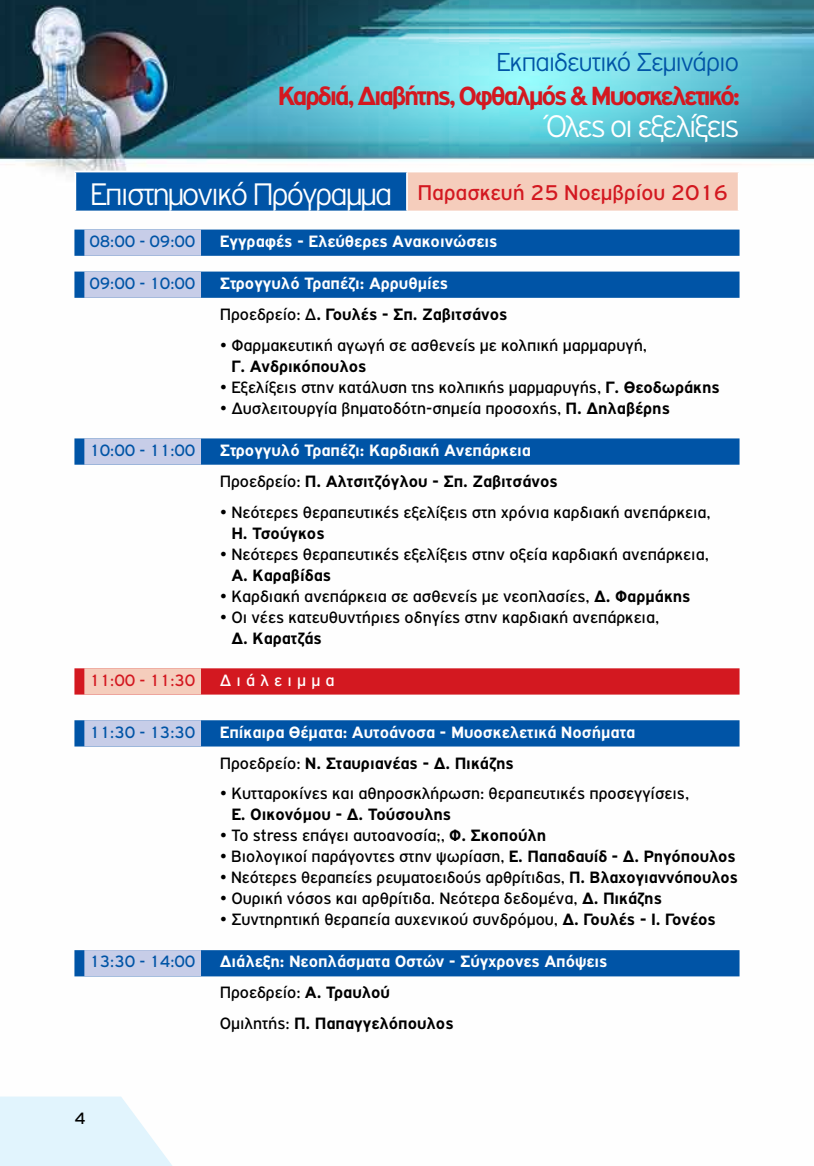
<style>
.page{position:relative;width:814px;height:1166px;background:#fff}
.page>*{position:absolute;margin:0;border:0;box-sizing:border-box;transform-origin:0 0}
.t1{font:300 33.25px "PF Highway Gothic";letter-spacing:-.06em;color:#fff}
.t2{font:700 28px "PF Highway Gothic";letter-spacing:-.08em;color:#d41820}
.t3{font:300 27.65px "PF Highway Gothic";letter-spacing:-.03em;color:#0054a6}
.t4{font:22.75px "PF Highway Gothic";color:#d31820}
.t5{font:17.5px "PF Highway Gothic";color:#000}
.t6{font:700 17.5px/31px "PF Highway Gothic";color:#fff}
.t7{font:700 17.5px "PF Highway Gothic";color:#000}
.t8{font:17.5px "PF Highway Gothic";color:#0054a6;scale:.95 1}
.t9{font:17.5px "PF Highway Gothic";color:#d31820;scale:.95 1}
.t10{font:17.5px "PF Highway Gothic";letter-spacing:.3em;color:#fff}
.s1{font-weight:300;font-size:33.25px;color:#fff}
.s2{font-weight:400;color:#000}
.s3{color:#000}
.s4{font-weight:700}
</style>
<div class="page">
<img style="left:0;top:0;width:740px;height:977px">
<svg style="left:200px;top:0;width:614px;height:216px;background:#6ab5c2"></svg>
<svg style="left:0;top:1096px;width:172px;height:70px"></svg>
<div style="left:75px;top:172px;width:332px;height:39px;background:#0054a6"></div>
<div style="left:407px;top:172px;width:331px;height:39px;background:#f5cdbc"></div>
<hr style="left:74px;top:171px;width:333px;height:1px;background:#fff">
<hr style="left:74px;top:172px;width:2px;height:39px;background:#fff">
<hr style="left:407px;top:171px;width:332px;height:1px;background:#fff">
<hr style="left:406px;top:172px;width:2px;height:39px;background:#fff">
<hr style="left:737px;top:172px;width:2px;height:39px;background:#fff">
<hr style="left:74px;top:211px;width:333px;height:1px;background:#fff">
<hr style="left:407px;top:211px;width:332px;height:1px;background:#fff">
<div style="left:74px;top:230px;width:665px;height:26px;background:#0054a6"></div>
<div style="left:84px;top:229px;width:117px;height:27px;background:#c7cde8"></div>
<div style="left:74px;top:272px;width:665px;height:26px;background:#0054a6"></div>
<div style="left:84px;top:271px;width:117px;height:27px;background:#c7cde8"></div>
<div style="left:74px;top:438px;width:665px;height:27px;background:#0054a6"></div>
<div style="left:84px;top:438px;width:117px;height:27px;background:#c7cde8"></div>
<div style="left:74px;top:668px;width:665px;height:26px;background:#d31820"></div>
<div style="left:84px;top:668px;width:117px;height:26px;background:#f5cdbc"></div>
<div style="left:74px;top:720px;width:665px;height:26px;background:#0054a6"></div>
<div style="left:84px;top:720px;width:117px;height:26px;background:#c7cde8"></div>
<div style="left:74px;top:950px;width:665px;height:26px;background:#0054a6"></div>
<div style="left:84px;top:950px;width:117px;height:26px;background:#c7cde8"></div>
<h3 class="t3" style="left:496px;top:48px;width:244px">Εκπαιδευτικό Σεµινάριο</h3>
<h1 class="t1" style="left:546px;top:109px;width:195px">Όλες οι εξελίξεις</h1>
<h2 class="t2" style="left:278px;top:81px;width:464px">Καρδιά, ∆ιαβήτης, Οφθαλµός &amp; Μυοσκελετικό:</h2>
<h3 class="t4" style="left:90px;top:181px;width:639px"><span class="s1">Επιστημονικό Πρόγραμμα</span> Παρασκευή 25 Νοεμβρίου 2016</h3>
<p class="t8" style="left:89px;top:232px;width:113px">08:00 - 09:00</p>
<p class="t6" style="left:220px;top:226px;width:279px">Εγγραφές - Ελεύθερες Ανακοινώσεις</p>
<p class="t8" style="left:89px;top:274px;width:113px">09:00 - 10:00</p>
<p class="t6" style="left:220px;top:268px;width:289px">Στρογγυλό Τραπέζι: Αρρυθμίες<br><span class="s2">Προεδρείο: Δ</span><span class="s3">. Γουλές - Σπ. Ζαβιτσάνος</span></p>
<p class="t5" style="left:220px;top:336px;width:429px">• Φαρμακευτική αγωγή σε ασθενείς με κολπική μαρμαρυγή,</p>
<p class="t7" style="left:231px;top:356px;width:137px">Γ. Ανδρικόπουλος</p>
<p class="t5" style="left:220px;top:378px;width:501px">• Εξελίξεις στην κατάλυση της κολπικής μαρμαρυγής, <span class="s4">Γ. Θεοδωράκης</span></p>
<p class="t5" style="left:220px;top:399px;width:451px">• Δυσλειτουργία βηματοδότη-σημεία προσοχής, <span class="s4">Π. Δηλαβέρης</span></p>
<p class="t8" style="left:89px;top:441px;width:113px">10:00 - 11:00</p>
<p class="t6" style="left:220px;top:434px;width:339px">Στρογγυλό Τραπέζι: Καρδιακή Ανεπάρκεια<br><span class="s2">Προεδρείο:</span> <span class="s3">Π. Αλτσιτζόγλου - Σπ. Ζαβιτσάνος</span></p>
<p class="t5" style="left:220px;top:502px;width:492px">• Νεότερες θεραπευτικές εξελίξεις στη χρόνια καρδιακή ανεπάρκεια,</p>
<p class="t7" style="left:231px;top:523px;width:95px">Η. Τσούγκος</p>
<p class="t5" style="left:220px;top:544px;width:490px">• Νεότερες θεραπευτικές εξελίξεις στην οξεία καρδιακή ανεπάρκεια,</p>
<p class="t7" style="left:231px;top:565px;width:101px">Α. Καραβίδας</p>
<p class="t5" style="left:220px;top:586px;width:472px">• Καρδιακή ανεπάρκεια σε ασθενείς με νεοπλασίες, <span class="s4">Δ. Φαρμάκης</span></p>
<p class="t5" style="left:220px;top:607px;width:441px">• Οι νέες κατευθυντήριες οδηγίες στην καρδιακή ανεπάρκεια,</p>
<p class="t7" style="left:231px;top:628px;width:92px">Δ. Καρατζάς</p>
<p class="t9" style="left:89px;top:670px;width:113px">11:00 - 11:30</p>
<p class="t10" style="left:220px;top:670px;width:116px">Διάλειμμα</p>
<p class="t8" style="left:89px;top:722px;width:113px">11:30 - 13:30</p>
<p class="t6" style="left:220px;top:716px;width:417px">Επίκαιρα Θέματα: Αυτοάνοσα - Μυοσκελετικά Νοσήματα<br><span class="s2">Προεδρείο:</span> <span class="s3">Ν. Σταυριανέας - Δ. Πικάζης</span></p>
<p class="t5" style="left:220px;top:784px;width:471px">• Κυτταροκίνες και αθηροσκλήρωση: θεραπευτικές προσεγγίσεις,</p>
<p class="t7" style="left:231px;top:805px;width:221px">Ε. Οικονόμου - Δ. Τούσουλης</p>
<p class="t5" style="left:220px;top:826px;width:328px">• Το stress επάγει αυτοανοσία;, <span class="s4">Φ. Σκοπούλη</span></p>
<p class="t5" style="left:220px;top:847px;width:517px">• Βιολογικοί παράγοντες στην ψωρίαση, <span class="s4">Ε. Παπαδαυίδ - Δ. Ρηγόπουλος</span></p>
<p class="t5" style="left:220px;top:868px;width:519px">• Νεότερες θεραπείες ρευματοειδούς αρθρίτιδας, <span class="s4">Π. Βλαχογιαννόπουλος</span></p>
<p class="t5" style="left:220px;top:889px;width:444px">• Ουρική νόσος και αρθρίτιδα. Νεότερα δεδομένα, <span class="s4">Δ. Πικάζης</span></p>
<p class="t5" style="left:220px;top:910px;width:497px">• Συντηρητική θεραπεία αυχενικού συνδρόμου, <span class="s4">Δ. Γουλές - Ι. Γονέος</span></p>
<p class="t8" style="left:89px;top:952px;width:113px">13:30 - 14:00</p>
<p class="t6" style="left:220px;top:946px;width:389px">Διάλεξη: Νεοπλάσματα Οστών - Σύγχρονες Απόψεις<br><span class="s2">Προεδρείο:</span> <span class="s3">Α. Τραυλού<br></span><span class="s2">Ομιλητής:</span> <span class="s3">Π. Παπαγγελόπουλος</span></p>
<p class="t5" style="left:74px;top:1109px;width:13px">4</p>
</div>
